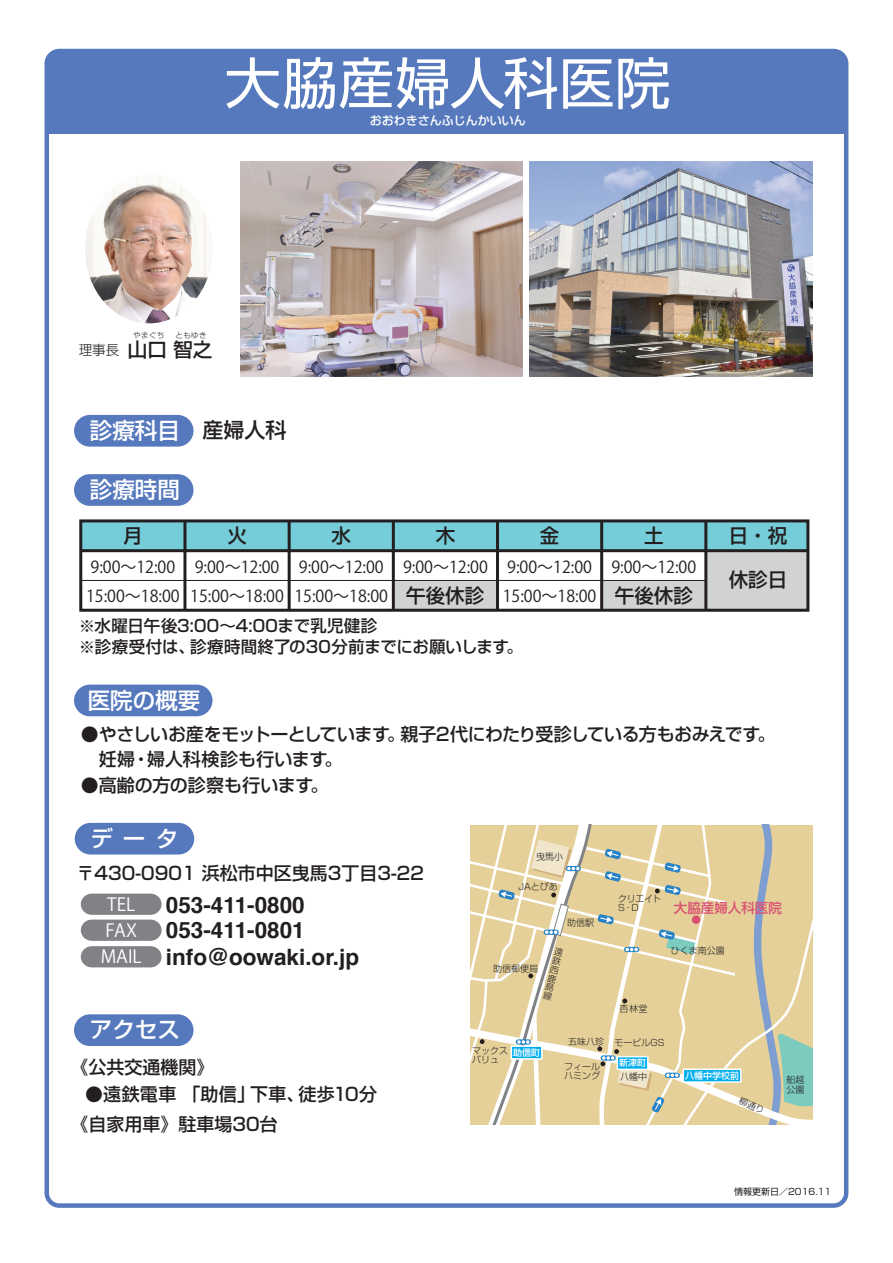
<style>
.page{position:relative;width:893px;height:1263px;background:#fff}
.page>*{position:absolute;margin:0;border:0;box-sizing:border-box;transform-origin:0 0}
.t1{font:55.5px "Shin Go";letter-spacing:.005em;color:#fff}
.t2{font:700 22.5px/26.5px "Helvetica";color:#231f20;text-align:center}
.t3{font:500 22.5px "Shin Go";color:#fff}
.t4{font:500 21px "Shin Go";color:#231f20}
.t5{font:500 19.5px "Shin Go";color:#231f20}
.t6{font:500 18px "Shin Go";color:#231f20}
.t7{font:500 18px/25.5px "Shin Go";letter-spacing:-.02em;color:#231f20}
.t8{font:500 18px "Shin Go";letter-spacing:.02em;color:#231f20}
.t9{font:17.85px "Koz Go Pro";color:#fff}
.t10{font:16.5px/28.5px "Koz Go Pro";color:#231f20}
.t11{font:500 16.5px/21px "Shin Go";letter-spacing:.005em;color:#231f20}
.t12{font:500 13.5px "Shin Go";color:#d95172}
.t13{font:300 13.5px "Shin Go";color:#231f20}
.t14{font:500 12px "Shin Go";color:#fff}
.t15{font:300 9px/9px "Shin Go";color:#231f20}
.t16{font:9px "Shin Go";color:#231f20}
.t17{font:500 9px "Shin Go";color:#fff}
.t18{font:300 7.5px "Shin Go";letter-spacing:.05em;color:#231f20}
.s1{font-family:"Koz Go Pro";font-weight:400;font-size:17.85px;color:#fff}
</style>
<div class="page">
<div style="left:602px;top:580px;width:104px;height:31px;background:#d1d2d4"></div>
<div style="left:393px;top:580px;width:104px;height:31px;background:#d1d2d4"></div>
<div style="left:706px;top:551px;width:102px;height:59px;background:#d1d2d4"></div>
<div style="left:81px;top:521px;width:727px;height:30px;background:#74cdd9"></div>
<div style="left:50px;top:54px;width:793px;height:80px;background:#5679bd"></div>
<div style="left:79px;top:519px;width:730px;height:93px;border:3px solid #231f20"></div>
<hr style="left:183px;top:521px;width:3px;height:89px;background:#231f20">
<hr style="left:288px;top:521px;width:3px;height:89px;background:#231f20">
<hr style="left:392px;top:521px;width:3px;height:89px;background:#231f20">
<hr style="left:496px;top:521px;width:3px;height:89px;background:#231f20">
<hr style="left:600px;top:521px;width:3px;height:89px;background:#231f20">
<hr style="left:704px;top:521px;width:3px;height:89px;background:#231f20">
<hr style="left:81px;top:549px;width:727px;height:3px;background:#231f20">
<hr style="left:81px;top:580px;width:625px;height:1px;background:#231f20">
<img style="left:85px;top:176px;width:127px;height:147px">
<div style="left:74px;top:415px;width:120px;height:32px;background:#5679bd;border-radius:16px"></div>
<div style="left:74px;top:1014px;width:120px;height:32px;background:#5679bd;border-radius:16px"></div>
<div style="left:74px;top:474px;width:120px;height:32px;background:#5679bd;border-radius:16px"></div>
<div style="left:74px;top:685px;width:139px;height:31px;background:#5679bd;border-radius:16px"></div>
<svg style="left:81px;top:893px;width:81px;height:74px"></svg>
<div style="left:75px;top:823px;width:119px;height:31px;background:#5679bd;border-radius:16px"></div>
<img style="left:240px;top:162px;width:283px;height:214px">
<img style="left:529px;top:162px;width:283px;height:214px">
<div style="left:45px;top:49px;width:803px;height:1159px;border:4px solid #5679bd;border-radius:13px"></div>
<svg style="left:470px;top:825px;width:342px;height:300px;background:#ddd1a7"></svg>
<h1 class="t1" style="left:225px;top:46px;width:447px">大脇産婦人科医院</h1>
<p class="t14" style="left:370px;top:113px;width:157px">おおわきさんふじんかいいん</p>
<p class="t13" style="left:79px;top:341px;width:42px">理事長</p>
<p class="t18" style="left:133px;top:330px;width:75px">やまぐち 　ともゆき</p>
<p class="t5" style="left:128px;top:337px;width:86px">山口 智之</p>
<h2 class="t3" style="left:90px;top:416px;width:91px">診療科目</h2>
<p class="t4" style="left:203px;top:416px;width:85px">産婦人科</p>
<h2 class="t3" style="left:90px;top:475px;width:91px">診療時間</h2>
<p class="t5" style="left:123px;top:523px;width:21px">月</p>
<p class="t10" style="left:91px;top:553px;width:86px">9:00～12:00</p>
<p class="t10" style="left:86px;top:582px;width:95px">15:00～18:00</p>
<p class="t5" style="left:227px;top:523px;width:21px">火</p>
<p class="t10" style="left:190px;top:553px;width:95px">9:00～12:00<br>15:00～18:00</p>
<p class="t5" style="left:331px;top:523px;width:21px">水</p>
<p class="t10" style="left:294px;top:553px;width:95px">9:00～12:00<br>15:00～18:00</p>
<p class="t5" style="left:540px;top:523px;width:21px">金</p>
<p class="t10" style="left:503px;top:553px;width:95px">9:00～12:00<br>15:00～18:00</p>
<p class="t5" style="left:436px;top:523px;width:21px">木</p>
<p class="t10" style="left:403px;top:553px;width:86px">9:00～12:00</p>
<p class="t5" style="left:644px;top:523px;width:21px">土</p>
<p class="t10" style="left:611px;top:553px;width:86px">9:00～12:00</p>
<p class="t5" style="left:406px;top:583px;width:79px">午後休診</p>
<p class="t5" style="left:615px;top:583px;width:79px">午後休診</p>
<p class="t11" style="left:79px;top:614px;width:446px">※水曜日午後3:00～4:00まで乳児健診<br>※診療受付は、診療時間終了の30分前までにお願いします。</p>
<h2 class="t3" style="left:88px;top:685px;width:114px">医院の概要</h2>
<p class="t5" style="left:729px;top:523px;width:60px">日・祝</p>
<p class="t5" style="left:729px;top:567px;width:60px">休診日</p>
<p class="t7" style="left:81px;top:720px;width:696px">●やさしいお産をモットーとしています。親子2代にわたり受診している方もおみえです。　妊婦・婦人科検診も行います。</p>
<p class="t6" style="left:81px;top:773px;width:249px">●高齢の方の診察も行います。</p>
<h2 class="t3" style="left:91px;top:824px;width:89px">データ</h2>
<p class="t6" style="left:77px;top:862px;width:349px">〒430-0901 浜松市中区曳馬3丁目3-22</p>
<p class="t9" style="left:107px;top:893px;width:29px">TEL</p>
<h2 class="t2" style="left:166px;top:891px;width:140px">053-411-0800</h2>
<p class="t9" style="left:105px;top:919px;width:33px">FAX</p>
<h2 class="t2" style="left:101px;top:917px;width:260px">053-411-0801<br><span class="s1">MAIL</span> info@oowaki.or.jp</h2>
<h2 class="t3" style="left:90px;top:1015px;width:91px">アクセス</h2>
<p class="t6" style="left:71px;top:1056px;width:146px">《公共交通機関》</p>
<p class="t6" style="left:71px;top:1112px;width:209px">《自家用車》駐車場30台</p>
<p class="t8" style="left:85px;top:1082px;width:294px">●遠鉄電車 「助信」下車、徒歩10分</p>
<p class="t15" style="left:536px;top:852px;width:28px">曳馬小</p>
<p class="t15" style="left:518px;top:882px;width:41px">JAとぴあ</p>
<p class="t15" style="left:567px;top:918px;width:28px">助信駅</p>
<p class="t15" style="left:556px;top:946px;width:6px;text-align:justify;rotate:15deg">遠鉄西鹿島線</p>
<p class="t15" style="left:493px;top:963px;width:46px">助信郵便局</p>
<p class="t15" style="left:618px;top:894px;width:45px">クリエイト<br>S・D</p>
<p class="t12" style="left:674px;top:899px;width:109px">大脇産婦人科医院</p>
<p class="t15" style="left:671px;top:946px;width:55px">ひくま南公園</p>
<p class="t15" style="left:620px;top:1003px;width:29px">杏林堂</p>
<p class="t15" style="left:472px;top:1045px;width:37px">マックスバリュ</p>
<p class="t17" style="left:513px;top:1047px;width:28px">助信町</p>
<p class="t15" style="left:568px;top:1038px;width:98px">五味八珍 モービルGS</p>
<p class="t15" style="left:564px;top:1061px;width:37px">フィールハミング</p>
<p class="t15" style="left:620px;top:1071px;width:28px">八幡中</p>
<p class="t17" style="left:619px;top:1057px;width:28px">新津町</p>
<p class="t17" style="left:685px;top:1070px;width:55px">八幡中学校前</p>
<p class="t15" style="left:787px;top:1074px;width:19px;line-height:10.5px">船越公園</p>
<p class="t16" style="left:734px;top:1185px;width:99px">情報更新日／2016.11</p>
</div>
